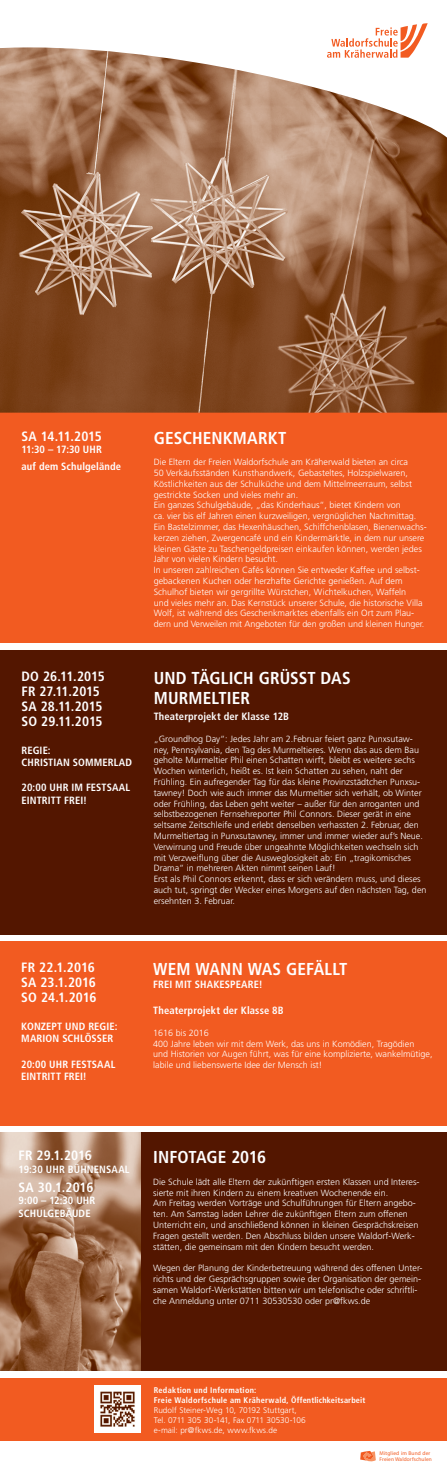
<style>
.page{position:relative;width:447px;height:1473px;background:#fff}
.page>*{position:absolute;margin:0;border:0;box-sizing:border-box;transform-origin:0 0}
.t1{font:700 condensed 17.25px/20.7px "Frutiger LT";letter-spacing:.01em;color:#fff}
.t2{font:700 condensed 17.25px "Frutiger LT";letter-spacing:-.01em;color:#fff}
.t3{font:700 condensed 13.5px/15px "Frutiger LT";color:#fff}
.t4{font:700 condensed 13.5px "Frutiger LT";letter-spacing:-.02em;color:#fff}
.t5{font:700 condensed 10.5px/12.6px "Frutiger LT";letter-spacing:.01em;color:#fff}
.t6{font:300 9px/10.8px "Frutiger";color:#fff}
.t7{font:300 8.25px/9.9px "Frutiger LT";letter-spacing:.005em;color:#fff}
.t8{font:700 condensed 8.25px/9.9px "Frutiger LT";letter-spacing:.03em;color:#fff}
.t9{font:5.47px/5.5px "Quay Sans";letter-spacing:.02em;color:#f25b21}
</style>
<div class="page">
<div style="left:141px;top:1132px;width:305px;height:238px;background:#531600"></div>
<img style="left:0;top:1132px;width:141px;height:238px">
<div style="left:0;top:649px;width:446px;height:285px;background:#531600"></div>
<div style="left:0;top:1377px;width:446px;height:63px;background:#f25b21"></div>
<img style="left:94px;top:1385px;width:47px;height:47px">
<div style="left:0;top:407px;width:446px;height:236px;background:#f25b21"></div>
<div style="left:0;top:941px;width:446px;height:184px;background:#f25b21"></div>
<img style="left:0;top:47px;width:446px;height:365px">
<svg style="left:360px;top:1451px;width:15px;height:10px"></svg>
<svg style="left:327px;top:23px;width:100px;height:35px"></svg>
<h2 class="t4" style="left:22px;top:428px;width:82px">SA 14.11.2015</h2>
<p class="t5" style="left:22px;top:441px;width:101px;line-height:16.5px">11:30 – 17:30 UHR<br>AUF DEM SCHULGELÄNDE</p>
<h2 class="t3" style="left:22px;top:668px;width:85px">DO 26.11.2015<br>FR 27.11.2015<br>SA 28.11.2015<br>SO 29.11.2015</h2>
<p class="t5" style="left:22px;top:743px;width:111px">REGIE:<br>CHRISTIAN SOMMERLAD</p>
<p class="t5" style="left:22px;top:781px;width:110px">20:00 UHR IM FESTSAAL<br>EI NTRITT FREI!</p>
<h1 class="t1" style="left:154px;top:427px;width:134px">GESCHENKMARKT</h1>
<p class="t6" style="left:154px;top:456px;width:274px">Die Eltern der Freien Waldorfschule am Kräherwald bieten an circa<br>50 Verkäufsständen Kunsthandwerk, Gebasteltes, Holzspielwaren, Köstlichkeiten aus der Schulküche und dem Mittelmeerraum, selbst gestrickte Socken und vieles mehr an.<br>Ein ganzes Schulgebäude, „das Kinderhaus“, bietet Kindern von<br>ca. vier bis elf Jahren einen kurzweiligen, vergnüglichen Nachmittag.<br>Ein Bastelzimmer, das Hexenhäuschen, Schiffchenblasen, Bienenwachs&shy;kerzen ziehen, Zwergencafé und ein Kindermärktle, in dem nur unsere kleinen Gäste zu Taschengeldpreisen einkaufen können, werden jedes Jahr von vielen Kindern besucht.<br>In unseren zahlreichen Cafés können Sie entweder Kaffee und selbst&shy;gebackenen Kuchen oder herzhafte Gerichte genießen. Auf dem Schulhof bieten wir gergrillte Würstchen, Wichtelkuchen, Waffeln<br>und vieles mehr an. Das Kernstück unserer Schule, die historische Villa Wolf, ist während des Geschenkmarktes ebenfalls ein Ort zum Plau&shy;dern und Verweilen mit Angeboten für den großen und kleinen Hunger.</p>
<h1 class="t1" style="left:154px;top:667px;width:196px">UND TÄGLICH GRÜSST DAS<br>MUR</h1>
<h1 class="t1" style="left:188px;top:688px;width:59px">MELTIER</h1>
<p class="t5" style="left:154px;top:710px;width:137px">THEATERPROJEKT DER KLASSE 12B</p>
<p class="t6" style="left:154px;top:733px;width:274px">„Groundhog Day“: Jedes Jahr am 2.Februar feiert ganz Punxsutaw&shy;ney, Pennsylvania, den Tag des Murmeltieres. Wenn das aus dem Bau geholte Murmeltier Phil einen Schatten wirft, bleibt es weitere sechs Wochen winterlich, heißt es. Ist kein Schatten zu sehen, naht der Frühling. Ein aufregender Tag für das kleine Provinzstädtchen Punxsu&shy;tawney! Doch wie auch immer das Murmeltier sich verhält, ob Winter oder Frühling, das Leben geht weiter – außer für den arroganten und selbstbezogenen Fernsehreporter Phil Connors. Dieser gerät in eine seltsame Zeitschleife und erlebt denselben verhassten 2. Februar, den Murmeltiertag in Punxsutawney, immer und immer wieder auf’s Neue.<br>Verwirrung und Freude über ungeahnte Möglichkeiten wechseln sich mit Verzweiflung über die Ausweglosigkeit ab: Ein „tragikomisches Drama“ in mehreren Akten nimmt seinen Lauf!<br>Erst als Phil Connors erkennt, dass er sich verändern muss, und dieses auch tut, springt der Wecker eines Morgens auf den nächsten Tag, den ersehnten 3. Februar.</p>
<h2 class="t3" style="left:21px;top:960px;width:77px">FR 22.1.2016<br>SA 23.1.2016<br>SO 24.1.2016</h2>
<p class="t5" style="left:21px;top:1019px;width:98px">KONZEPT UND REGIE:<br>MARION SCHLÖSSER</p>
<p class="t5" style="left:21px;top:1057px;width:96px">20:00 UHR FESTSAAL<br>EI NTRITT FREI!</p>
<h1 class="t1" style="left:153px;top:958px;width:196px">WEM WANN WAS GEFÄLLT</h1>
<p class="t5" style="left:153px;top:977px;width:111px">FREI MIT SHAKESPEARE!</p>
<p class="t5" style="left:153px;top:1004px;width:132px">THEATERPROJEKT DER KLASSE 8B</p>
<p class="t6" style="left:153px;top:1027px;width:281px">1616 bis 2016<br>400 Jahre leben wir mit dem Werk, das uns in Komödien, Tragödien<br>und Historien vor Augen führt, was für eine komplizierte, wankelmütige, labile und liebenswerte Idee der Mensch ist!</p>
<h2 class="t3" style="left:19px;top:1148px;width:75px">FR 29.1.2016</h2>
<p class="t5" style="left:19px;top:1162px;width:112px">19:30 UHR BÜHNENSAAL</p>
<h2 class="t3" style="left:19px;top:1179px;width:76px">SA 30.1.2016</h2>
<p class="t5" style="left:19px;top:1194px;width:76px">9:00 – 12:30 UHR<br>SCHULGEBÄUDE</p>
<h1 class="t2" style="left:153px;top:1146px;width:114px">INFOTAGE 2016</h1>
<p class="t6" style="left:153px;top:1176px;width:268px">Die Schule lädt alle Eltern der zukünftigen ersten Klassen und Interes&shy;sierte mit ihren Kindern zu einem kreativen Wochenende ein.<br>Am Freitag werden Vorträge und Schulführungen für Eltern angebo&shy;ten. Am Samstag laden Lehrer die zukünftigen Eltern zum offenen Unterricht ein, und anschließend können in kleinen Gesprächskreisen Fragen gestellt werden. Den Abschluss bilden unsere Waldorf-Werk&shy;stätten, die gemeinsam mit den Kindern besucht werden.</p>
<p class="t6" style="left:153px;top:1262px;width:270px">Wegen der Planung der Kinderbetreuung während des offenen Unter&shy;richts und der Gesprächsgruppen sowie der Organisation der gemein&shy;samen Waldorf-Werkstätten bitten wir um telefonische oder schriftli&shy;che Anmeldung unter 0711 30530530 oder pr@fkws.de</p>
<p class="t8" style="left:154px;top:1385px;width:213px">REDAKTION UND INFORMATION:<br>FREIE WALDORFSCHULE AM KRÄHERWALD, ÖFFENTLICHKEITSARBEIT</p>
<p class="t7" style="left:154px;top:1404px;width:153px">Rudolf Steiner-Weg 10, 70192 Stuttgart,<br>Tel. 0711 305 30-141, Fax 0711 30530-106 e-mail: pr@fkws.de, www.fkws.de</p>
<p class="t9" style="left:379px;top:1450px;width:54px">Mitglied im Bund der<br>Freien Waldorfschulen</p>
</div>
